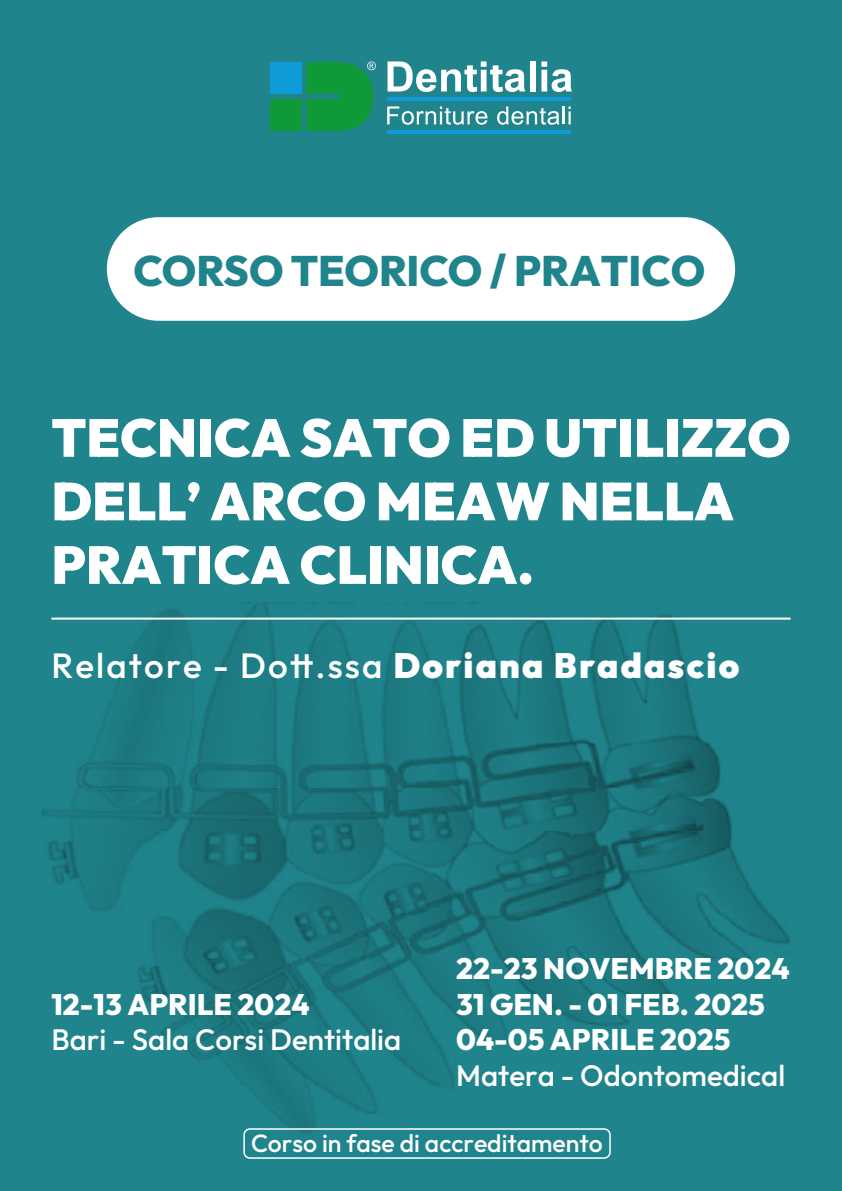
<style>
.page{position:relative;width:842px;height:1191px;background:#20848c}
.page>*{position:absolute;margin:0;border:0;box-sizing:border-box;transform-origin:0 0}
.t1{font:900 53px/63.6px "Outfit";color:#fff}
.t2{font:800 42.4px "Outfit";color:#20848c}
.t3{font:500 35px "Outfit";letter-spacing:.06em;color:#fff}
.t4{font:800 29.6px/35.4px "Outfit";color:#fff}
.t5{font:500 29.6px "Outfit";color:#fff}
.t6{font:500 24.8px "Outfit";color:#fff}
.s1{font-weight:900}
</style>
<div class="page">
<img style="left:42px;top:602px;width:749px;height:557px">
<div style="left:107px;top:217px;width:628px;height:104px;background:#fff;border-radius:52px"></div>
<div style="left:270px;top:62px;width:31px;height:31px;background:#0f9bd8"></div>
<div style="left:270px;top:99px;width:31px;height:31px;background:#109939"></div>
<div style="left:306px;top:99px;width:32px;height:31px;background:#109939"></div>
<div style="left:306px;top:62px;width:32px;height:31px;background:#109939"></div>
<svg style="left:387px;top:61px;width:138px;height:31px"></svg>
<div style="left:530px;top:61px;width:5px;height:30px;background:#fff"></div>
<svg style="left:541px;top:61px;width:31px;height:31px"></svg>
<svg style="left:387px;top:106px;width:100px;height:19px"></svg>
<svg style="left:497px;top:106px;width:62px;height:19px"></svg>
<hr style="left:562px;top:106px;width:3px;height:18px;background:#fff">
<svg style="left:568px;top:106px;width:3px;height:18px"></svg>
<hr style="left:387px;top:130px;width:184px;height:4px;background:#0f9bd8">
<hr style="left:387px;top:97px;width:184px;height:4px;background:#0f9bd8">
<svg style="left:338px;top:61px;width:38px;height:69px"></svg>
<hr style="left:51px;top:617px;width:739px;height:2px;background:#fff">
<div style="left:243px;top:1128px;width:368px;height:30px;border:2px solid #fff;border-radius:6px"></div>
<h2 class="t2" style="left:134px;top:247px;width:573px">CORSO TEORICO / PRATICO</h2>
<h1 class="t1" style="left:51px;top:406px;width:741px">TECNICA SATO ED UTILIZZO<br>DELL’ ARCO MEAW NELLA<br>PRATICA CLINICA.</h1>
<p class="t3" style="left:51px;top:646px;width:689px">Relatore - Dott.ssa <span class="s1">Doriana Bradascio</span></p>
<p class="t4" style="left:51px;top:986px;width:260px">12-13 APRILE 2024</p>
<p class="t5" style="left:51px;top:1023px;width:351px">Bari - Sala Corsi Dentitalia</p>
<p class="t4" style="left:456px;top:951px;width:335px">22-23 NOVEMBRE 2024<br>31 GEN. - 01 FEB. 2025<br>04-05 APRILE 2025</p>
<p class="t5" style="left:456px;top:1058px;width:330px">Matera - Odontomedical</p>
<p class="t6" style="left:251px;top:1129px;width:353px">Corso in fase di accreditamento</p>
</div>
